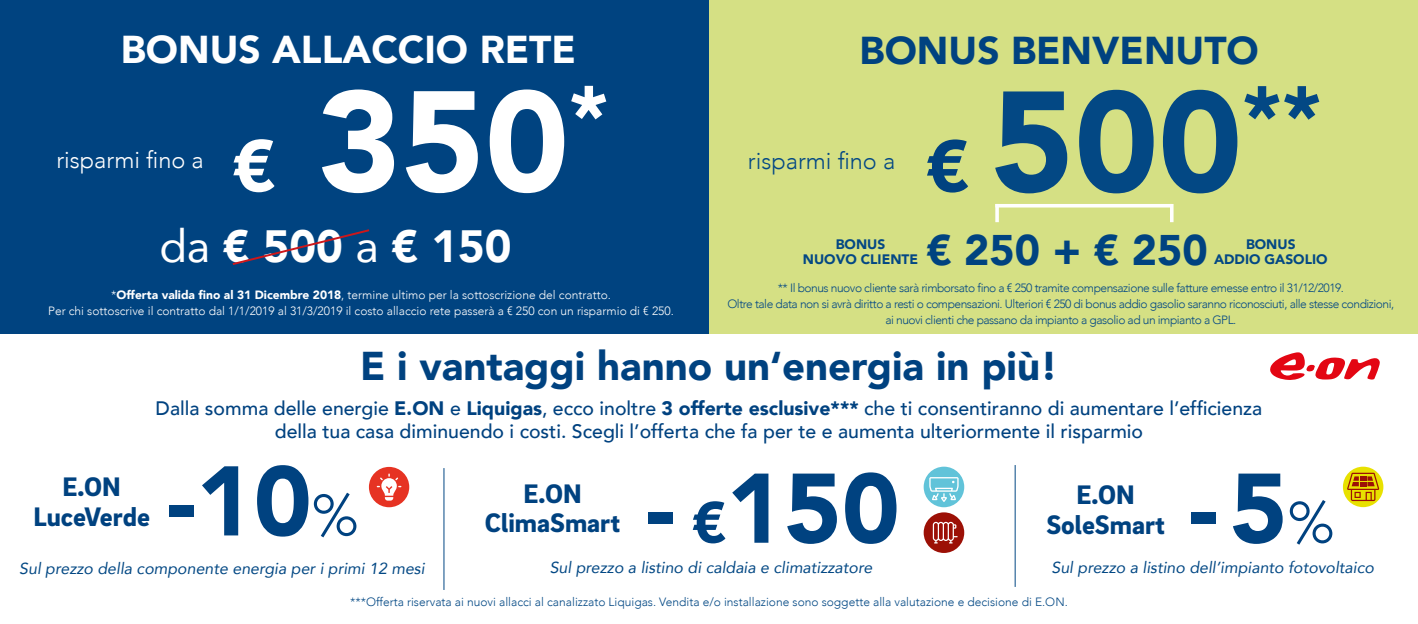
<style>
.page{position:relative;width:1418px;height:624px;background:#fff}
.page>*{position:absolute;margin:0;border:0;box-sizing:border-box;transform-origin:0 0}
.t1{font:900 141.4px "Avenir";color:#034884}
.t2{font:900 141.4px "Avenir";color:#fff}
.t3{font:900 97.6px "Avenir";color:#004280}
.t4{font:900 45px "Avenir";color:#fff}
.t5{font:900 42.8px "Avenir";color:#004380}
.t6{font:900 40.2px "Avenir";color:#004280}
.t7{font:900 38.8px "Avenir";color:#fff}
.t8{font:900 38.8px "Avenir";color:#004280}
.t9{font:900 27.4px/29.4px "Brix Sans";color:#004280;text-align:center}
.t10{font:300 23.6px "Avenir";color:#fff}
.t11{font:300 23.6px "Avenir";color:#034884}
.t12{font:500 19.4px/23.4px "Avenir";color:#004280;text-align:center}
.t13{font:italic 16px "Avenir";color:#034884}
.t14{font:900 13.8px/15.6px "Avenir";color:#034884;text-align:center}
.t15{font:300 12px/15.8px "Avenir";letter-spacing:-.04em;color:#034884;text-align:center}
.t16{font:300 12px/15.8px "Avenir";color:#fff;text-align:center}
.t17{font:300 12px "Avenir";color:#034884}
.s1{font-size:72.6px}
.s2{font-weight:400}
.s3{font-weight:900}
.s4{font-size:72.6px;color:#004280}
.s5{font-weight:300;font-size:57.6px}
.s6{font-size:57.6px}
</style>
<div class="page">
<div style="left:0;top:0;width:709px;height:333px;background:#004380"></div>
<div style="left:709px;top:0;width:708px;height:333px;background:#d5e084"></div>
<svg style="left:232px;top:229px;width:138px;height:36px"></svg>
<div style="left:369px;top:467px;width:40px;height:40px;background:#e63323;border-radius:50%"></div>
<svg style="left:377px;top:473px;width:24px;height:27px"></svg>
<svg style="left:1270px;top:352px;width:109px;height:28px"></svg>
<div style="left:923px;top:466px;width:41px;height:41px;background:#61c3d9;border-radius:50%"></div>
<svg style="left:929px;top:477px;width:29px;height:25px"></svg>
<div style="left:923px;top:512px;width:41px;height:41px;background:#9c1006;border-radius:50%"></div>
<svg style="left:932px;top:522px;width:25px;height:21px"></svg>
<hr style="left:443px;top:468px;width:1px;height:122px;background:#034884">
<hr style="left:1014px;top:465px;width:1px;height:122px;background:#034884">
<svg style="left:1342px;top:466px;width:41px;height:41px"></svg>
<svg style="left:1346px;top:472px;width:33px;height:29px"></svg>
<hr style="left:995px;top:204px;width:3px;height:18px;background:#fff">
<hr style="left:995px;top:204px;width:177px;height:3px;background:#fff">
<svg style="left:1169px;top:204px;width:4px;height:18px"></svg>
<h3 class="t7" style="left:121px;top:16px;width:457px">BONUS ALLACCIO RETE</h3>
<h1 class="t2" style="left:233px;top:21px;width:377px"><span class="s1">€</span> 350<sup>*</sup></h1>
<h3 class="t10" style="left:56px;top:146px;width:149px">risparmi fino a</h3>
<h3 class="t4" style="left:159px;top:208px;width:354px"><span class="s2">da</span> € 500 <span class="s2">a</span> € 150</h3>
<p class="t16" style="left:48px;top:287px;width:627px">*<span class="s3">Offerta valida fino al 31 Dicembre 2018</span>, termine ultimo per la sottoscrizione del contratto.<br>Per chi sottoscrive il contratto dal 1/1/2019 al 31/3/2019 il costo allaccio rete passerà a € 250 con un risparmio di € 250.</p>
<h3 class="t8" style="left:859px;top:17px;width:401px">BONUS BENVENUTO</h3>
<h3 class="t11" style="left:748px;top:147px;width:149px">risparmi fino a</h3>
<h1 class="t1" style="left:926px;top:21px;width:397px"><span class="s4">€</span> 500<sup>**</sup></h1>
<h3 class="t5" style="left:926px;top:213px;width:283px">€ 250 + € 250</h3>
<p class="t14" style="left:803px;top:236px;width:117px">BONUS<br>NUOVO CLIENTE</p>
<p class="t14" style="left:1213px;top:236px;width:115px">BONUS<br>ADDIO GASOLIO</p>
<p class="t15" style="left:727px;top:280px;width:668px">** Il bonus nuovo cliente sarà rimborsato fino a € 250 tramite compensazione sulle fatture emesse entro il 31/12/2019.<br>Oltre tale data non si avrà diritto a resti o compensazioni. Ulteriori € 250 di bonus addio gasolio saranno riconosciuti, alle stesse condizioni, ai nuovi clienti che passano da impianto a gasolio ad un impianto a GPL.</p>
<h3 class="t6" style="left:360px;top:331px;width:699px">E i vantaggi hanno un‘energia in più!</h3>
<h3 class="t12" style="left:156px;top:395px;width:1108px">Dalla somma delle energie <span class="s3">E.ON</span> e <span class="s3">Liquigas</span>, ecco inoltre <span class="s3">3 offerte esclusive***</span> che ti consentiranno di aumentare l’efficienza della tua casa diminuendo i costi. Scegli l’offerta che fa per te e aumenta ulteriormente il risparmio</h3>
<h2 class="t3" style="left:167px;top:418px;width:193px">-10<span class="s5">%</span></h2>
<h2 class="t3" style="left:646px;top:425px;width:255px">- <span class="s6">€</span>150</h2>
<h2 class="t3" style="left:1188px;top:425px;width:147px">-5<span class="s5">%</span></h2>
<h3 class="t9" style="left:33px;top:471px;width:118px">E.ON<br>LuceVerde</h3>
<h3 class="t9" style="left:485px;top:477px;width:137px">E.ON<br>ClimaSmart</h3>
<h3 class="t9" style="left:1046px;top:479px;width:120px">E.ON<br>SoleSmart</h3>
<h3 class="t13" style="left:19px;top:558px;width:407px">Sul prezzo della componente energia per i primi 12 mesi</h3>
<h3 class="t13" style="left:549px;top:558px;width:324px">Sul prezzo a listino di caldaia e climatizzatore</h3>
<h3 class="t13" style="left:1051px;top:558px;width:324px">Sul prezzo a listino dell’impianto fotovoltaico</h3>
<p class="t17" style="left:350px;top:595px;width:719px">***Offerta riservata ai nuovi allacci al canalizzato Liquigas. Vendita e/o installazione sono soggette alla valutazione e decisione di E.ON.</p>
</div>
